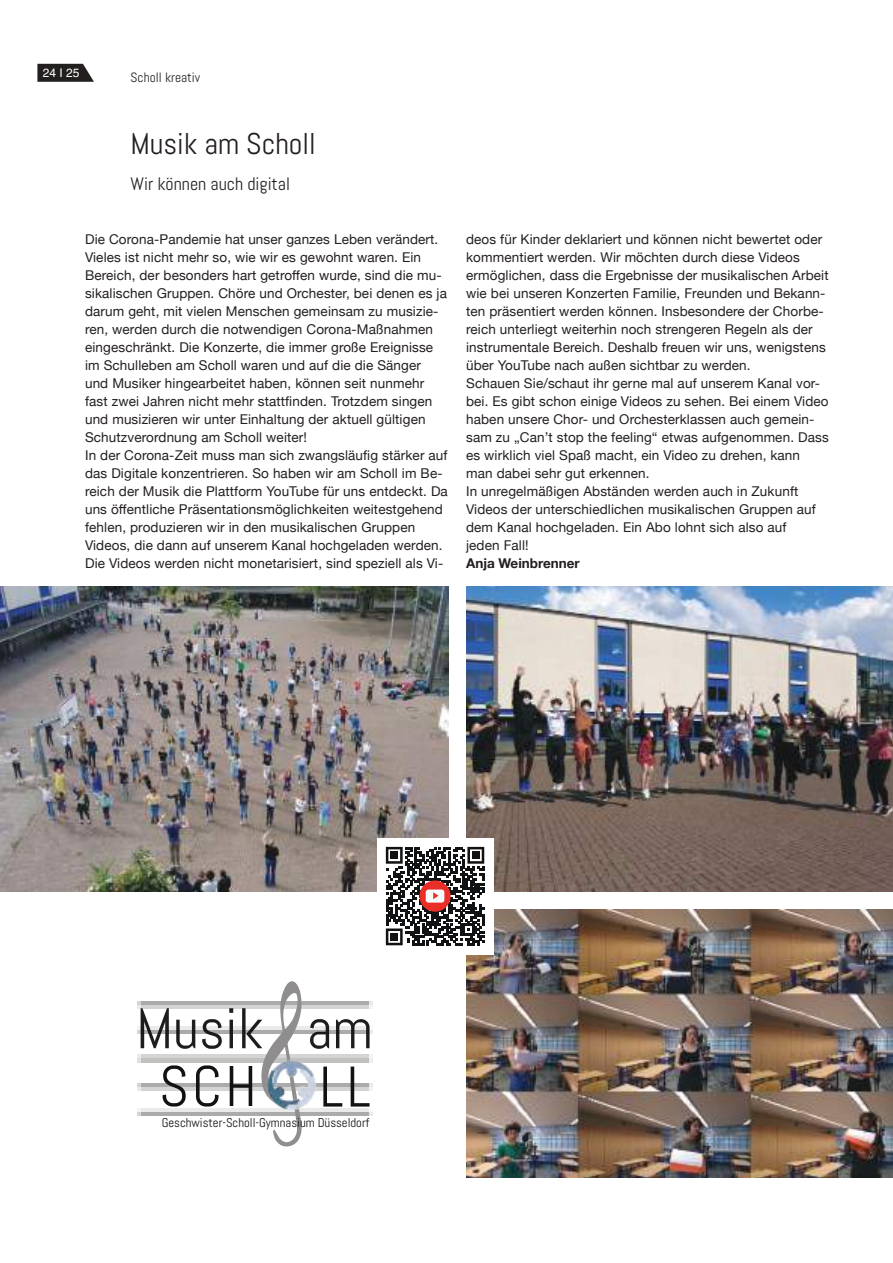
<style>
.page{position:relative;width:893px;height:1263px;background:#fff}
.page>*{position:absolute;margin:0;border:0;box-sizing:border-box;transform-origin:0 0}
.t1{font:57.15px "Abel";color:rgb(17 18 19/.95)}
.t2{font:57.15px "Abel";color:#111213}
.t3{font:30px "Abel";color:#241f1f}
.t4{font:18px "Abel";color:#241f1f}
.t5{font:13.5px/18px "Helvetica Neue";letter-spacing:.01em;color:#241f1f}
.t6{font:700 13.5px "Helvetica Neue";color:#241f1f}
.t7{font:13.5px "Abel";color:#241f1f}
.t8{font:12.75px "Abel";color:#111213}
.t9{font:12px "Helvetica LT Std";color:#fff}
</style>
<div class="page">
<svg style="left:37px;top:64px;width:57px;height:18px"></svg>
<img style="left:0;top:586px;width:448px;height:306px">
<img style="left:137px;top:1001px;width:236px;height:115px">
<svg style="left:260px;top:981px;width:45px;height:166px"></svg>
<img style="left:262px;top:1056px;width:58px;height:57px">
<img style="left:466px;top:586px;width:427px;height:306px">
<img style="left:466px;top:910px;width:427px;height:268px">
<div style="left:377px;top:838px;width:116px;height:116px;background:#fff"></div>
<svg style="left:386px;top:847px;width:98px;height:98px"></svg>
<p class="t9" style="left:43px;top:66px;width:38px">24 I 25</p>
<p class="t7" style="left:131px;top:69px;width:71px">Scholl kreativ</p>
<h2 class="t3" style="left:131px;top:124px;width:187px">Musik am Scholl</h2>
<h3 class="t4" style="left:131px;top:172px;width:161px">Wir können auch digital</h3>
<p class="t5" style="left:85px;top:231px;width:364px">Die Corona-Pandemie hat unser ganzes Leben verändert.<br>Vieles ist nicht mehr so, wie wir es gewohnt waren. Ein Bereich, der besonders hart getroffen wurde, sind die mu&shy;sikalischen Gruppen. Chöre und Orchester, bei denen es ja darum geht, mit vielen Menschen gemeinsam zu musizie&shy;ren, werden durch die notwendigen Corona-Maßnahmen eingeschränkt. Die Konzerte, die immer große Ereignisse im Schulleben am Scholl waren und auf die die Sänger<br>und Musiker hingearbeitet haben, können seit nunmehr fast zwei Jahren nicht mehr stattfinden. Trotzdem singen und musizieren wir unter Einhaltung der aktuell gültigen Schutzverordnung am Scholl weiter!<br>In der Corona-Zeit muss man sich zwangsläufig stärker auf das Digitale konzentrieren. So haben wir am Scholl im Be&shy;reich der Musik die Plattform YouTube für uns entdeckt. Da uns öffentliche Präsentationsmöglichkeiten weitestgehend fehlen, produzieren wir in den musikalischen Gruppen Videos, die dann auf unserem Kanal hochgeladen werden.<br>Die Videos werden nicht monetarisiert, sind speziell als Vi-</p>
<p class="t5" style="left:466px;top:231px;width:364px">deos für Kinder deklariert und können nicht bewertet oder kommentiert werden. Wir möchten durch diese Videos ermöglichen, dass die Ergebnisse der musikalischen Arbeit wie bei unseren Konzerten Familie, Freunden und Bekann&shy;ten präsentiert werden können. Insbesondere der Chorbe&shy;reich unterliegt weiterhin noch strengeren Regeln als der instrumentale Bereich. Deshalb freuen wir uns, wenigstens über YouTube nach außen sichtbar zu werden.<br>Schauen Sie/schaut ihr gerne mal auf unserem Kanal vor&shy;bei. Es gibt schon einige Videos zu sehen. Bei einem Video haben unsere Chor- und Orchesterklassen auch gemein&shy;sam zu „Can’t stop the feeling“ etwas aufgenommen. Dass es wirklich viel Spaß macht, ein Video zu drehen, kann man dabei sehr gut erkennen.<br>In unregelmäßigen Abständen werden auch in Zukunft Videos der unterschiedlichen musikalischen Gruppen auf dem Kanal hochgeladen. Ein Abo lohnt sich also auf<br>jeden Fall!</p>
<p class="t6" style="left:466px;top:552px;width:115px">Anja Weinbrenner</p>
<h1 class="t1" style="left:136px;top:992px;width:129px">Musik</h1>
<h1 class="t1" style="left:307px;top:992px;width:68px">am</h1>
<h1 class="t2" style="left:159px;top:1050px;width:99px">SCH</h1>
<h1 class="t2" style="left:319px;top:1050px;width:53px">LL</h1>
<p class="t8" style="left:162px;top:1115px;width:209px">Geschwister-Scholl-Gymnasium Düsseldorf</p>
</div>
